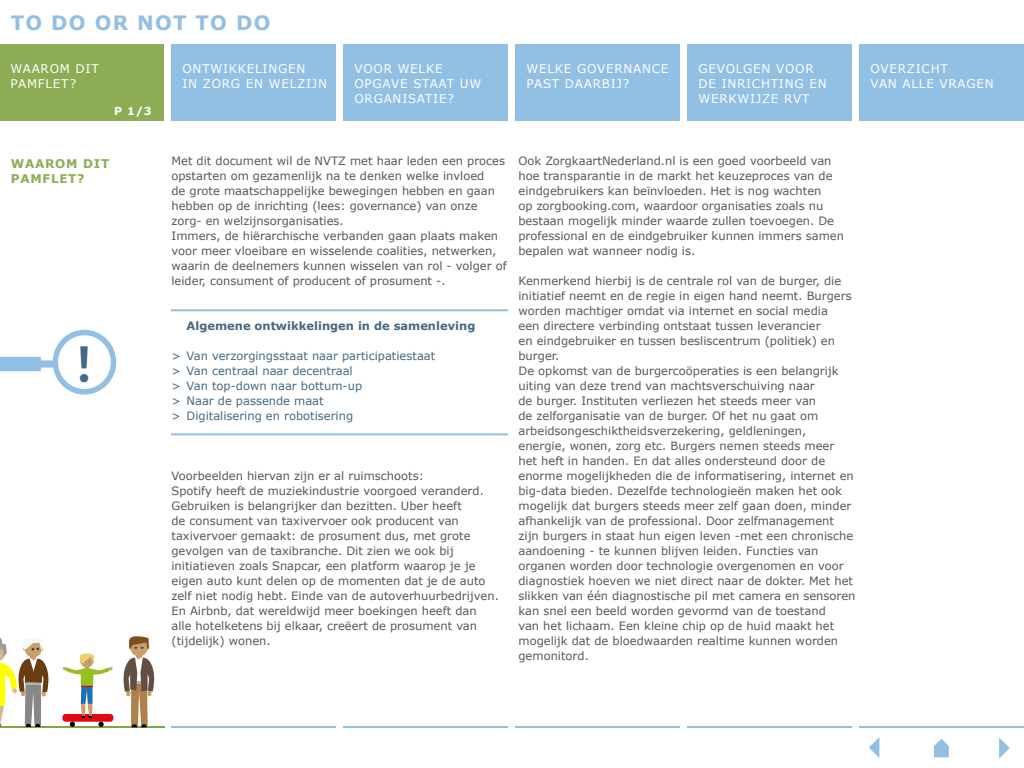
<style>
.page{position:relative;width:1024px;height:768px;background:#fff}
.page>*{position:absolute;margin:0;border:0;box-sizing:border-box;transform-origin:0 0}
.t1{font:700 50px "Office San";color:#446883}
.t2{font:700 19.7px "Verdana";letter-spacing:.06em;color:#92bfe4}
.t3{font:12px/15px "Verdana";letter-spacing:.06em;color:#fff}
.t4{font:700 12px/15px "Verdana";letter-spacing:.06em;color:#8cad54}
.t5{font:11.5px/15px "Verdana";color:#575756}
.t6{font:11.5px/15px "Verdana";color:#446883}
.t7{font:700 11.5px "Verdana";color:#446883}
.t8{font:700 11px "Verdana";color:#fff}
</style>
<div class="page">
<div style="left:171px;top:44px;width:165px;height:76px;background:#92bfe4"></div>
<div style="left:343px;top:44px;width:165px;height:76px;background:#92bfe4"></div>
<div style="left:515px;top:44px;width:165px;height:76px;background:#92bfe4"></div>
<div style="left:687px;top:44px;width:165px;height:76px;background:#92bfe4"></div>
<div style="left:859px;top:44px;width:165px;height:76px;background:#92bfe4"></div>
<svg style="left:869px;top:737px;width:10px;height:21px"></svg>
<svg style="left:999px;top:737px;width:11px;height:22px"></svg>
<svg style="left:934px;top:739px;width:15px;height:18px"></svg>
<hr style="left:0;top:726px;width:164px;height:2px;background:#83a54a">
<hr style="left:172px;top:726px;width:164px;height:2px;background:#92bfe4">
<hr style="left:344px;top:726px;width:164px;height:2px;background:#92bfe4">
<hr style="left:516px;top:726px;width:164px;height:2px;background:#92bfe4">
<hr style="left:688px;top:726px;width:164px;height:2px;background:#92bfe4">
<hr style="left:860px;top:726px;width:164px;height:2px;background:#92bfe4">
<svg style="left:0;top:330px;width:116px;height:65px"></svg>
<svg style="left:0;top:638px;width:49px;height:89px"></svg>
<svg style="left:63px;top:653px;width:50px;height:74px"></svg>
<svg style="left:123px;top:636px;width:32px;height:91px"></svg>
<div style="left:0;top:44px;width:164px;height:76px;background:#8cad54"></div>
<h2 class="t2" style="left:11px;top:10px;width:261px">TO DO OR NOT TO DO</h2>
<p class="t3" style="left:10px;top:62px;width:90px">WAAROM DIT<br>PAMFLET?</p>
<p class="t8" style="left:114px;top:104px;width:39px">P 1/3</p>
<p class="t4" style="left:11px;top:156px;width:100px">WAAROM DIT<br>PAMFLET?</p>
<h1 class="t1" style="left:75px;top:333px;width:19px">!</h1>
<p class="t3" style="left:182px;top:62px;width:146px">ONTWIKKELINGEN<br>IN ZORG EN WELZIJN</p>
<p class="t3" style="left:354px;top:62px;width:128px">VOOR WELKE<br>OPGAVE STAAT UW<br>ORGANISATIE?</p>
<p class="t3" style="left:526px;top:62px;width:144px">WELKE GOVERNANCE<br>PAST DAARBIJ?</p>
<p class="t3" style="left:698px;top:62px;width:130px">GEVOLGEN VOOR<br>DE INRICHTING EN<br>WERKWIJZE RVT</p>
<p class="t3" style="left:870px;top:62px;width:125px">OVERZICHT<br>VAN ALLE VRAGEN</p>
<p class="t5" style="left:172px;top:153px;width:337px">Met dit document wil de NVTZ met haar leden een proces opstarten om gezamenlijk na te denken welke invloed<br>de grote maatschappelijke bewegingen hebben en gaan hebben op de inrichting (lees: governance) van onze zorg- en welzijnsorganisaties.<br>Immers, de hiërarchische verbanden gaan plaats maken voor meer vloeibare en wisselende coalities, netwerken, waarin de deelnemers kunnen wisselen van rol - volger of leider, consument of producent of prosument -.</p>
<p class="t7" style="left:186px;top:318px;width:290px">Algemene ontwikkelingen in de samenleving</p>
<p class="t6" style="left:172px;top:348px;width:265px">&gt; Van verzorgingsstaat naar participatiestaat &gt; Van centraal naar decentraal<br>&gt; Van top-down naar bottum-up<br>&gt; Naar de passende maat<br>&gt; Digitalisering en robotisering</p>
<p class="t5" style="left:172px;top:468px;width:329px">Voorbeelden hiervan zijn er al ruimschoots:<br>Spotify heeft de muziekindustrie voorgoed veranderd.<br>Gebruiken is belangrijker dan bezitten. Uber heeft<br>de consument van taxivervoer ook producent van taxivervoer gemaakt: de prosument dus, met grote gevolgen van de taxibranche. Dit zien we ook bij initiatieven zoals Snapcar, een platform waarop je je eigen auto kunt delen op de momenten dat je de auto zelf niet nodig hebt. Einde van de autoverhuurbedrijven.<br>En Airbnb, dat wereldwijd meer boekingen heeft dan alle hotelketens bij elkaar, creëert de prosument van (tijdelijk) wonen.</p>
<p class="t5" style="left:519px;top:153px;width:327px">Ook ZorgkaartNederland.nl is een goed voorbeeld van hoe transparantie in de markt het keuzeproces van de eindgebruikers kan beïnvloeden. Het is nog wachten<br>op zorgbooking.com, waardoor organisaties zoals nu bestaan mogelijk minder waarde zullen toevoegen. De professional en de eindgebruiker kunnen immers samen bepalen wat wanneer nodig is.</p>
<p class="t5" style="left:519px;top:273px;width:339px">Kenmerkend hierbij is de centrale rol van de burger, die initiatief neemt en de regie in eigen hand neemt. Burgers worden machtiger omdat via internet en social media<br>een directere verbinding ontstaat tussen leverancier<br>en eindgebruiker en tussen besliscentrum (politiek) en burger.<br>De opkomst van de burgercoöperaties is een belangrijk uiting van deze trend van machtsverschuiving naar<br>de burger. Instituten verliezen het steeds meer van<br>de zelforganisatie van de burger. Of het nu gaat om arbeidsongeschiktheidsverzekering, geldleningen, energie, wonen, zorg etc. Burgers nemen steeds meer het heft in handen. En dat alles ondersteund door de enorme mogelijkheden die de informatisering, internet en big-data bieden. Dezelfde technologieën maken het ook mogelijk dat burgers steeds meer zelf gaan doen, minder afhankelijk van de professional. Door zelfmanagement zijn burgers in staat hun eigen leven -met een chronische aandoening - te kunnen blijven leiden. Functies van organen worden door technologie overgenomen en voor diagnostiek hoeven we niet direct naar de dokter. Met het slikken van één diagnostische pil met camera en sensoren kan snel een beeld worden gevormd van de toestand<br>van het lichaam. Een kleine chip op de huid maakt het mogelijk dat de bloedwaarden realtime kunnen worden gemonitord.</p>
</div>
